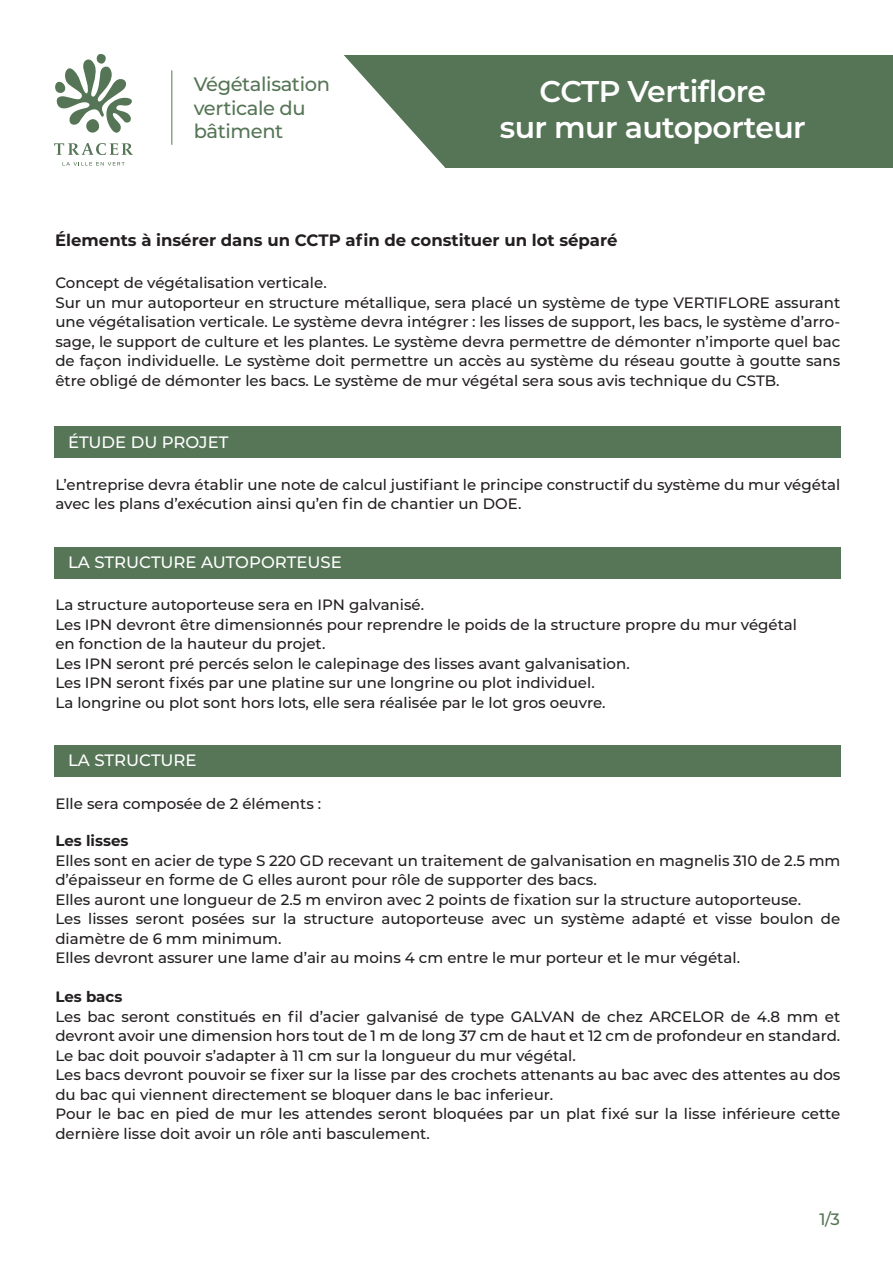
<style>
.page{position:relative;width:893px;height:1263px;background:#fff}
.page>*{position:absolute;margin:0;border:0;box-sizing:border-box;transform-origin:0 0}
.t1{font:600 30px/36px "Montserrat";letter-spacing:-.02em;color:#fff;text-align:center}
.t2{font:500 19.5px/23.4px "Montserrat";letter-spacing:-.02em;color:#567556}
.t3{font:700 16.5px "Montserrat";color:#231f20}
.t4{font:500 16.5px "Montserrat";color:#fff}
.t5{font:500 16.5px "Montserrat";color:#567556}
.t6{font:500 15px/19.5px "Montserrat";color:#231f20}
.t7{font:700 15px "Montserrat";color:#231f20}
</style>
<div class="page">
<div style="left:445px;top:54px;width:448px;height:114px;background:#567556"></div>
<svg style="left:344px;top:54px;width:176px;height:114px"></svg>
<svg style="left:54px;top:143px;width:79px;height:12px"></svg>
<svg style="left:55px;top:54px;width:77px;height:79px"></svg>
<svg style="left:62px;top:162px;width:63px;height:4px"></svg>
<hr style="left:171px;top:70px;width:1px;height:75px;background:#567556">
<div style="left:54px;top:426px;width:786px;height:32px;background:#567657"></div>
<div style="left:54px;top:547px;width:786px;height:31px;background:#567657"></div>
<div style="left:54px;top:745px;width:786px;height:31px;background:#567657"></div>
<h2 class="t2" style="left:194px;top:72px;width:138px">Végétalisation verticale du bâtiment</h2>
<h1 class="t1" style="left:500px;top:72px;width:307px">CCTP Vertiflore<br>sur mur autoporteur</h1>
<p class="t3" style="left:55px;top:228px;width:564px">Élements à insérer dans un CCTP afin de constituer un lot séparé</p>
<p class="t6" style="left:55px;top:273px;width:786px">Concept de végétalisation verticale.<br>Sur un mur autoporteur en structure métallique, sera placé un système de type VERTIFLORE assurant une végétalisation verticale. Le système devra intégrer : les lisses de support, les bacs, le système d’arro&shy;sage, le support de culture et les plantes. Le système devra permettre de démonter n’importe quel bac de façon individuelle. Le système doit permettre un accès au système du réseau goutte à goutte sans être obligé de démonter les bacs. Le système de mur végétal sera sous avis technique du CSTB.</p>
<p class="t4" style="left:68px;top:430px;width:162px">ÉTUDE DU PROJET</p>
<p class="t6" style="left:55px;top:474px;width:786px">L’entreprise devra établir une note de calcul justifiant le principe constructif du système du mur végétal avec les plans d’exécution ainsi qu’en fin de chantier un DOE.</p>
<p class="t4" style="left:68px;top:551px;width:275px">LA STRUCTURE AUTOPORTEUSE</p>
<p class="t6" style="left:55px;top:595px;width:743px">La structure autoporteuse sera en IPN galvanisé.<br>Les IPN devront être dimensionnés pour reprendre le poids de la structure propre du mur végétal en fonction de la hauteur du projet.<br>Les IPN seront pré percés selon le calepinage des lisses avant galvanisation.<br>Les IPN seront fixés par une platine sur une longrine ou plot individuel.<br>La longrine ou plot sont hors lots, elle sera réalisée par le lot gros oeuvre.</p>
<p class="t4" style="left:68px;top:749px;width:130px">LA STRUCTURE</p>
<p class="t6" style="left:55px;top:793px;width:267px">Elle sera composée de 2 éléments :</p>
<p class="t7" style="left:55px;top:830px;width:75px">Les lisses</p>
<p class="t6" style="left:55px;top:850px;width:787px">Elles sont en acier de type S 220 GD recevant un traitement de galvanisation en magnelis 310 de 2.5 mm d’épaisseur en forme de G elles auront pour rôle de supporter des bacs.<br>Elles auront une longueur de 2.5 m environ avec 2 points de fixation sur la structure autoporteuse.<br>Les lisses seront posées sur la structure autoporteuse avec un système adapté et visse boulon de diamètre de 6 mm minimum.<br>Elles devront assurer une lame d’air au moins 4 cm entre le mur porteur et le mur végétal.</p>
<p class="t7" style="left:55px;top:986px;width:69px">Les bacs</p>
<p class="t6" style="left:55px;top:1006px;width:787px">Les bac seront constitués en fil d’acier galvanisé de type GALVAN de chez ARCELOR de 4.8 mm et devront avoir une dimension hors tout de 1 m de long 37 cm de haut et 12 cm de profondeur en standard.<br>Le bac doit pouvoir s’adapter à 11 cm sur la longueur du mur végétal.<br>Les bacs devront pouvoir se fixer sur la lisse par des crochets attenants au bac avec des attentes au dos du bac qui viennent directement se bloquer dans le bac inferieur.<br>Pour le bac en pied de mur les attendes seront bloquées par un plat fixé sur la lisse inférieure cette dernière lisse doit avoir un rôle anti basculement.</p>
<p class="t5" style="left:819px;top:1207px;width:22px">1/3</p>
</div>
